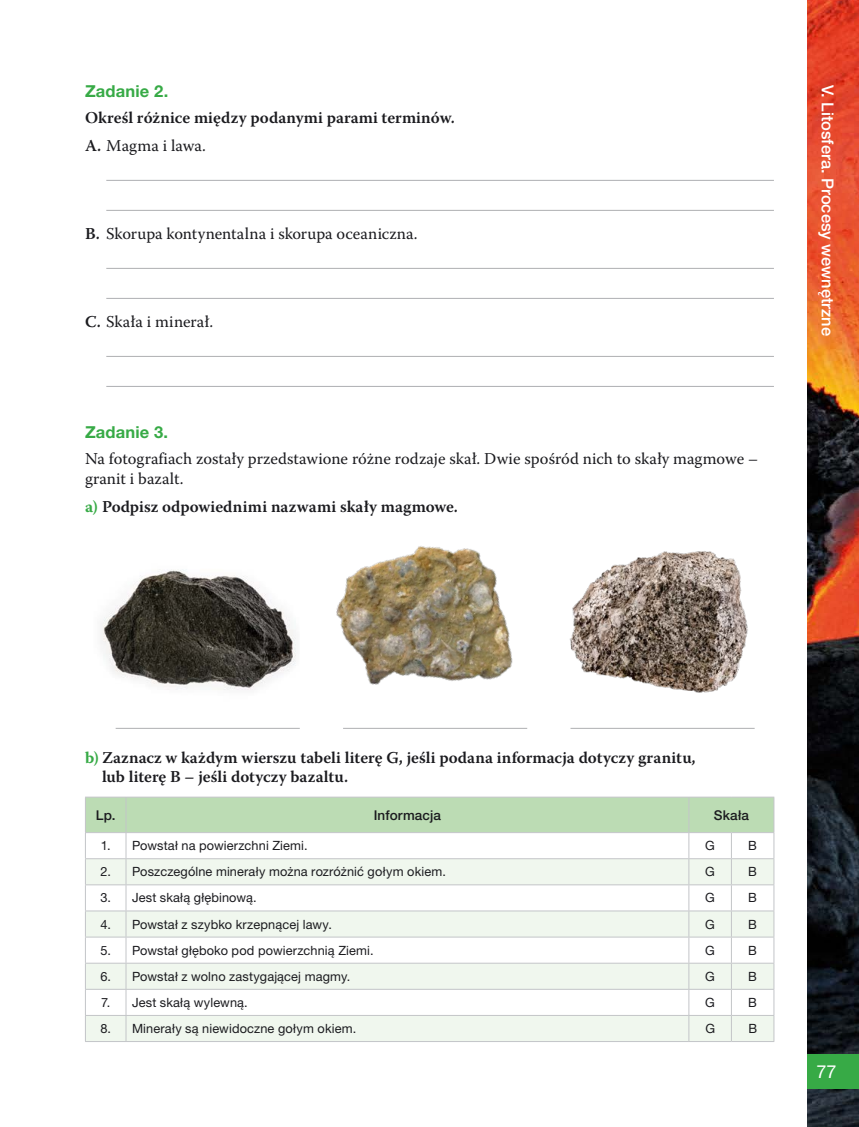
<style>
.page{position:relative;width:859px;height:1127px;background:#fff}
.page>*{position:absolute;margin:0;border:0;box-sizing:border-box;transform-origin:0 0}
.t1{font:18px "Helvetica Neue LT Pro";color:#fff}
.t2{font:600 16.5px/28px "Warnock Pro";letter-spacing:.005em;color:#1b1b1f}
.t3{font:16.5px/19.5px "Warnock Pro";color:#1b1b1f}
.t4{font:500 16.5px "Helvetica Neue LT Pro";color:#fff}
.t5{font:700 16.5px "Helvetica Neue LT Pro";letter-spacing:.01em;color:#37aa46}
.t6{font:500 13.5px "Helvetica Neue LT Pro";letter-spacing:.01em;color:#1b1b1f}
.t7{font:12.75px "Helvetica Neue LT Pro";letter-spacing:.01em;color:#1b1b1f}
.s1{font-weight:400}
.s2{font-weight:600}
.s3{font-weight:700;color:#37aa46}
</style>
<div class="page">
<hr style="left:106px;top:180px;width:668px;height:1px;background:#aeafb2">
<hr style="left:106px;top:210px;width:668px;height:1px;background:#aeafb2">
<hr style="left:106px;top:268px;width:668px;height:1px;background:#aeafb2">
<hr style="left:106px;top:298px;width:668px;height:1px;background:#aeafb2">
<hr style="left:106px;top:356px;width:668px;height:1px;background:#aeafb2">
<hr style="left:106px;top:386px;width:668px;height:1px;background:#aeafb2">
<img style="left:101px;top:569px;width:195px;height:121px">
<img style="left:336px;top:546px;width:177px;height:139px">
<img style="left:569px;top:551px;width:179px;height:142px">
<svg style="left:85px;top:797px;width:689px;height:244px"></svg>
<hr style="left:85px;top:1041px;width:41px;height:1px;background:#c3c5c8">
<hr style="left:126px;top:1041px;width:563px;height:1px;background:#c3c5c8">
<hr style="left:689px;top:1041px;width:42px;height:1px;background:#c3c5c8">
<hr style="left:731px;top:1041px;width:43px;height:1px;background:#c3c5c8">
<hr style="left:116px;top:728px;width:184px;height:1px;background:#aeafb2">
<hr style="left:570px;top:728px;width:185px;height:1px;background:#aeafb2">
<hr style="left:343px;top:728px;width:184px;height:1px;background:#aeafb2">
<img style="left:808px;top:0;width:51px;height:1127px">
<div style="left:808px;top:1054px;width:51px;height:35px;background:#37aa46"></div>
<p class="t5" style="left:85px;top:81px;width:85px">Zadanie 2.</p>
<p class="t2" style="left:85px;top:103px;width:371px">Określ różnice między podanymi parami terminów.<br>A. <span class="s1">Magma i lawa.</span></p>
<p class="t3" style="left:85px;top:223px;width:334px"><span class="s2">B.</span> Skorupa kontynentalna i skorupa oceaniczna.</p>
<p class="t3" style="left:85px;top:311px;width:130px"><span class="s2">C.</span> Skała i minerał.</p>
<p class="t5" style="left:85px;top:422px;width:85px">Zadanie 3.</p>
<p class="t3" style="left:85px;top:449px;width:675px">Na fotografiach zostały przedstawione różne rodzaje skał. Dwie spośród nich to skały magmowe – granit i bazalt.</p>
<p class="t2" style="left:85px;top:492px;width:374px"><span class="s3">a)</span> Podpisz odpowiednimi nazwami skały magmowe.</p>
<p class="t4" style="left:837px;top:85px;width:252px;rotate:90deg">V. Litosfera. Procesy wewnętrzne</p>
<p class="t2" style="left:102px;top:747px;width:595px;line-height:19.5px;text-indent:-17px"><span class="s3">b)</span> Zaznacz w każdym wierszu tabeli literę G, jeśli podana informacja dotyczy granitu, lub literę B – jeśli dotyczy bazaltu.</p>
<p class="t6" style="left:96px;top:807px;width:21px">Lp.</p>
<p class="t6" style="left:374px;top:807px;width:69px">Informacja</p>
<p class="t6" style="left:714px;top:807px;width:37px">Skała</p>
<p class="t7" style="left:101px;top:838px;width:208px">1. Powstał na powierzchni Ziemi.</p>
<p class="t7" style="left:705px;top:838px;width:11px">G</p>
<p class="t7" style="left:748px;top:838px;width:10px">B</p>
<p class="t7" style="left:100px;top:864px;width:347px">2. Poszczególne minerały można rozróżnić gołym okiem.</p>
<p class="t7" style="left:705px;top:864px;width:11px">G</p>
<p class="t7" style="left:748px;top:864px;width:10px">B</p>
<p class="t7" style="left:100px;top:890px;width:158px">3. Jest skałą głębinową.</p>
<p class="t7" style="left:705px;top:890px;width:11px">G</p>
<p class="t7" style="left:748px;top:890px;width:10px">B</p>
<p class="t7" style="left:100px;top:916px;width:233px">4. Powstał z szybko krzepnącej lawy.</p>
<p class="t7" style="left:705px;top:916px;width:11px">G</p>
<p class="t7" style="left:748px;top:916px;width:10px">B</p>
<p class="t7" style="left:100px;top:942px;width:275px">5. Powstał głęboko pod powierzchnią Ziemi.</p>
<p class="t7" style="left:705px;top:942px;width:11px">G</p>
<p class="t7" style="left:748px;top:942px;width:10px">B</p>
<p class="t7" style="left:100px;top:968px;width:251px">6. Powstał z wolno zastygającej magmy.</p>
<p class="t7" style="left:705px;top:968px;width:11px">G</p>
<p class="t7" style="left:748px;top:968px;width:10px">B</p>
<p class="t7" style="left:101px;top:995px;width:148px">7. Jest skałą wylewną.</p>
<p class="t7" style="left:705px;top:995px;width:11px">G</p>
<p class="t7" style="left:748px;top:995px;width:10px">B</p>
<p class="t7" style="left:100px;top:1021px;width:257px">8. Minerały są niewidoczne gołym okiem.</p>
<p class="t7" style="left:705px;top:1021px;width:11px">G</p>
<p class="t7" style="left:748px;top:1021px;width:10px">B</p>
<h1 class="t1" style="left:816px;top:1061px;width:22px">77</h1>
</div>
